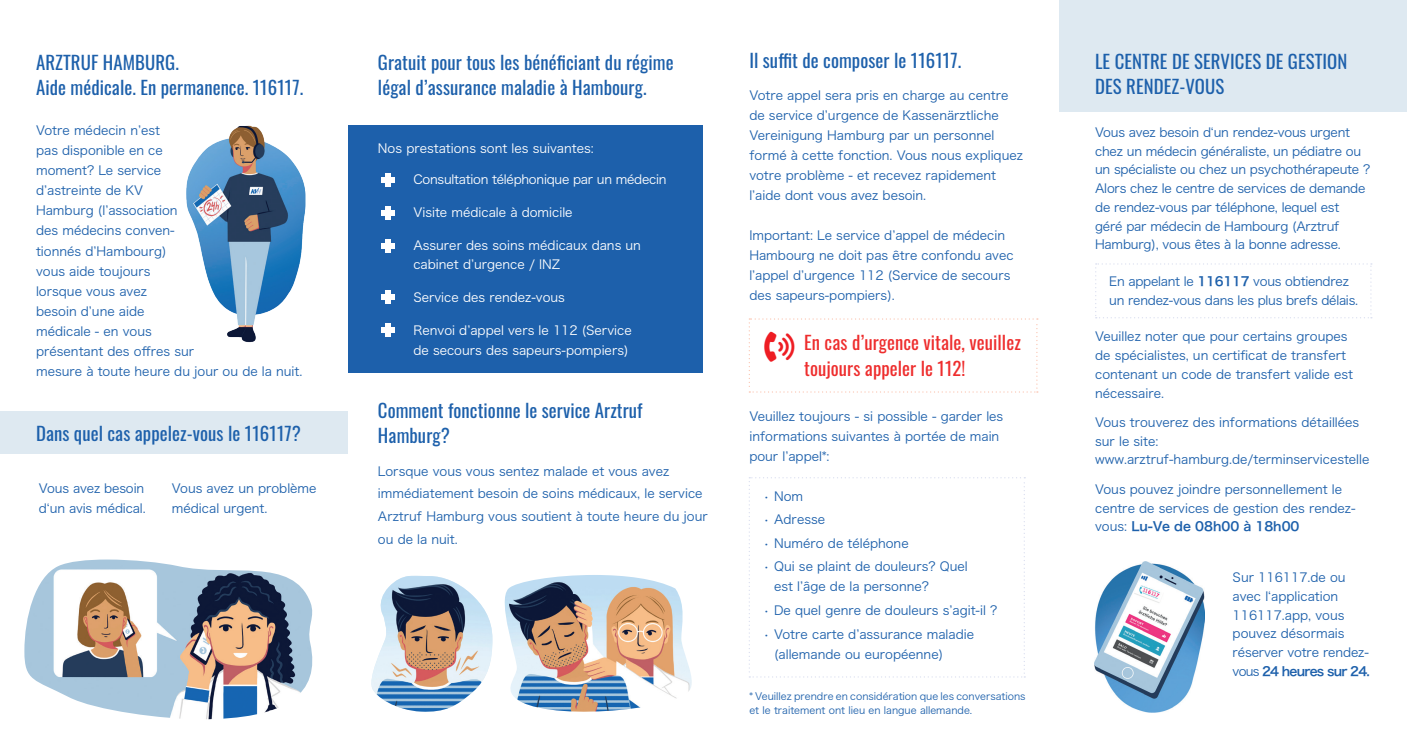
<style>
.page{position:relative;width:1407px;height:745px;background:#fff}
.page>*{position:absolute;margin:0;border:0;box-sizing:border-box;transform-origin:0 0}
.t1{font:18.75px/25px "Oswald";letter-spacing:.005em;color:#1d60ab}
.t2{font:18.75px/26.2px "Oswald";letter-spacing:.005em;color:#ee2d2d}
.t3{font:12.5px/20px "Hiragino Sans W3";color:#1d60ab}
.t4{font:12.5px/18.8px "Hiragino Sans W3";color:#fff}
.t5{font:12.5px/18.8px "Hiragino Sans W3";letter-spacing:-.02em;color:#1d60ab}
.t6{font:12.5px "Hiragino Sans W3";letter-spacing:-.02em;color:#fff}
.t7{font:12.5px "Hiragino Sans W6";color:#1d60ab}
.t8{font:12.5px "Hiragino Sans W6";letter-spacing:-.06em;color:#1d60ab}
.t9{font:10px/13.8px "Hira Kaku Pro W3";color:#1d60ab}
.s1{font-family:"Hiragino Sans W6"}
.s2{font-family:"Hiragino Sans W3"}
</style>
<div class="page">
<div style="left:348px;top:125px;width:354px;height:247px;background:#1d60ab"></div>
<img style="left:186px;top:126px;width:119px;height:217px">
<img style="left:1094px;top:561px;width:111px;height:151px">
<div style="left:1059px;top:0;width:348px;height:112px;background:#dee9f1"></div>
<svg style="left:1095px;top:263px;width:277px;height:55px"></svg>
<div style="left:0;top:411px;width:347px;height:43px;background:#dee9f1"></div>
<img style="left:371px;top:575px;width:121px;height:137px">
<img style="left:504px;top:575px;width:188px;height:137px">
<img style="left:24px;top:559px;width:289px;height:159px">
<div style="left:385px;top:173px;width:5px;height:14px;background:#fff"></div>
<div style="left:381px;top:178px;width:13px;height:5px;background:#fff"></div>
<div style="left:385px;top:239px;width:6px;height:14px;background:#fff"></div>
<div style="left:381px;top:243px;width:14px;height:5px;background:#fff"></div>
<div style="left:385px;top:290px;width:5px;height:14px;background:#fff"></div>
<div style="left:381px;top:295px;width:13px;height:5px;background:#fff"></div>
<div style="left:385px;top:323px;width:5px;height:13px;background:#fff"></div>
<div style="left:381px;top:327px;width:13px;height:5px;background:#fff"></div>
<div style="left:385px;top:206px;width:5px;height:13px;background:#fff"></div>
<div style="left:381px;top:210px;width:13px;height:5px;background:#fff"></div>
<svg style="left:749px;top:477px;width:276px;height:200px"></svg>
<svg style="left:749px;top:318px;width:289px;height:74px"></svg>
<h1 class="t1" style="left:36px;top:48px;width:269px">ARZTRUF HAMBURG.<br>Aide médicale. En permanence. 116117.</h1>
<p class="t3" style="left:36px;top:120px;width:266px">Votre médecin n’est<br>pas disponible en ce<br>moment? Le service<br>d’astreinte de KV<br>Hamburg (l’association<br>des médecins conven-<br>tionnés d’Hambourg)<br>vous aide toujours<br>lorsque vous avez<br>besoin d’une aide<br>médicale - en vous<br>présentant des offres sur<br>mesure à toute heure du jour ou de la nuit.</p>
<h1 class="t1" style="left:36px;top:418px;width:266px">Dans quel cas appelez-vous le 116117?</h1>
<p class="t3" style="left:39px;top:477px;width:107px">Vous avez besoin d‘un avis médical.</p>
<p class="t3" style="left:172px;top:477px;width:146px">Vous avez un problème médical urgent.</p>
<h1 class="t1" style="left:378px;top:48px;width:297px">Gratuit pour tous les bénéficiant du régime légal d’assurance maladie à Hambourg.</h1>
<p class="t4" style="left:378px;top:138px;width:217px">Nos prestations sont les suivantes:</p>
<p class="t6" style="left:413px;top:168px;width:255px">Consultation téléphonique par un médecin</p>
<p class="t4" style="left:413px;top:202px;width:161px">Visite médicale à domicile</p>
<p class="t4" style="left:413px;top:235px;width:229px">Assurer des soins médicaux dans un cabinet d’urgence / INZ</p>
<p class="t4" style="left:413px;top:287px;width:153px">Service des rendez-vous</p>
<p class="t4" style="left:413px;top:319px;width:220px;line-height:20px">Renvoi d’appel vers le 112 (Service de secours des sapeurs-pompiers)</p>
<h1 class="t1" style="left:378px;top:395px;width:266px">Comment fonctionne le service Arztruf<br>Hamburg?</h1>
<p class="t3" style="left:378px;top:459px;width:331px;line-height:22.5px">Lorsque vous vous sentez malade et vous avez immédiatement besoin de soins médicaux, le service Arztruf Hamburg vous soutient à toute heure du jour ou de la nuit.</p>
<h1 class="t1" style="left:749px;top:46px;width:213px">Il suffit de composer le 116117.</h1>
<p class="t3" style="left:749px;top:84px;width:275px">Votre appel sera pris en charge au centre de service d’urgence de Kassenärztliche Vereinigung Hamburg par un personnel formé à cette fonction. Vous nous expliquez votre problème - et recevez rapidement l’aide dont vous avez besoin.</p>
<p class="t3" style="left:749px;top:224px;width:266px">Important: Le service d’appel de médecin Hambourg ne doit pas être confondu avec l’appel d’urgence 112 (Service de secours des sapeurs-pompiers).</p>
<h1 class="t2" style="left:804px;top:327px;width:218px">En cas d’urgence vitale, veuillez toujours appeler le 112!</h1>
<p class="t3" style="left:749px;top:404px;width:255px">Veuillez toujours - si possible - garder les informations suivantes à portée de main pour l’appel*:</p>
<p class="t3" style="left:763px;top:484px;width:41px">• Nom</p>
<p class="t3" style="left:763px;top:508px;width:63px">• Adresse</p>
<p class="t3" style="left:763px;top:532px;width:147px">• Numéro de téléphone</p>
<p class="t3" style="left:774px;top:555px;width:195px;text-indent:-11px">• Qui se plaint de douleurs? Quel est l’âge de la personne?</p>
<p class="t3" style="left:763px;top:599px;width:235px">• De quel genre de douleurs s’agit-il ?</p>
<p class="t3" style="left:774px;top:622px;width:201px;text-indent:-11px">• Votre carte d’assurance maladie (allemande ou européenne)</p>
<p class="t9" style="left:749px;top:688px;width:278px">* Veuillez prendre en considération que les conversations et le traitement ont lieu en langue allemande.</p>
<h1 class="t1" style="left:1095px;top:47px;width:254px">LE CENTRE DE SERVICES DE GESTION<br>DES RENDEZ-VOUS</h1>
<p class="t3" style="left:1095px;top:122px;width:277px;line-height:18.8px">Vous avez besoin d‘un rendez-vous urgent chez un médecin généraliste, un pédiatre ou un spécialiste ou chez un psychothérapeute ?<br>Alors chez le centre de services de demande de rendez-vous par téléphone, lequel est<br>géré par médecin de Hambourg (Arztruf Hamburg), vous êtes à la bonne adresse.</p>
<p class="t5" style="left:1109px;top:271px;width:249px">En appelant le <span class="s1">116117</span> vous obtiendrez un rendez-vous dans les plus brefs délais.</p>
<p class="t3" style="left:1095px;top:326px;width:259px;line-height:18.8px">Veuillez noter que pour certains groupes de spécialistes, un certificat de transfert contenant un code de transfert valide est nécessaire.</p>
<p class="t3" style="left:1095px;top:411px;width:276px;line-height:18.8px">Vous trouverez des informations détaillées sur le site: www.arztruf-hamburg.de/terminservicestelle</p>
<p class="t3" style="left:1095px;top:478px;width:262px;line-height:18.8px">Vous pouvez joindre personnellement le centre de services de gestion des rendez-</p>
<p class="t7" style="left:1095px;top:515px;width:206px"><span class="s2">vous:</span> Lu-Ve de 08h00 à 18h00</p>
<p class="t3" style="left:1232px;top:566px;width:138px;line-height:18.8px">Sur 116117.de ou avec l‘application<br>116117.app, vous pouvez désormais réserver votre rendez-</p>
<p class="t8" style="left:1232px;top:659px;width:139px"><span class="s2">vous</span> 24 heures sur 24.</p>
</div>
